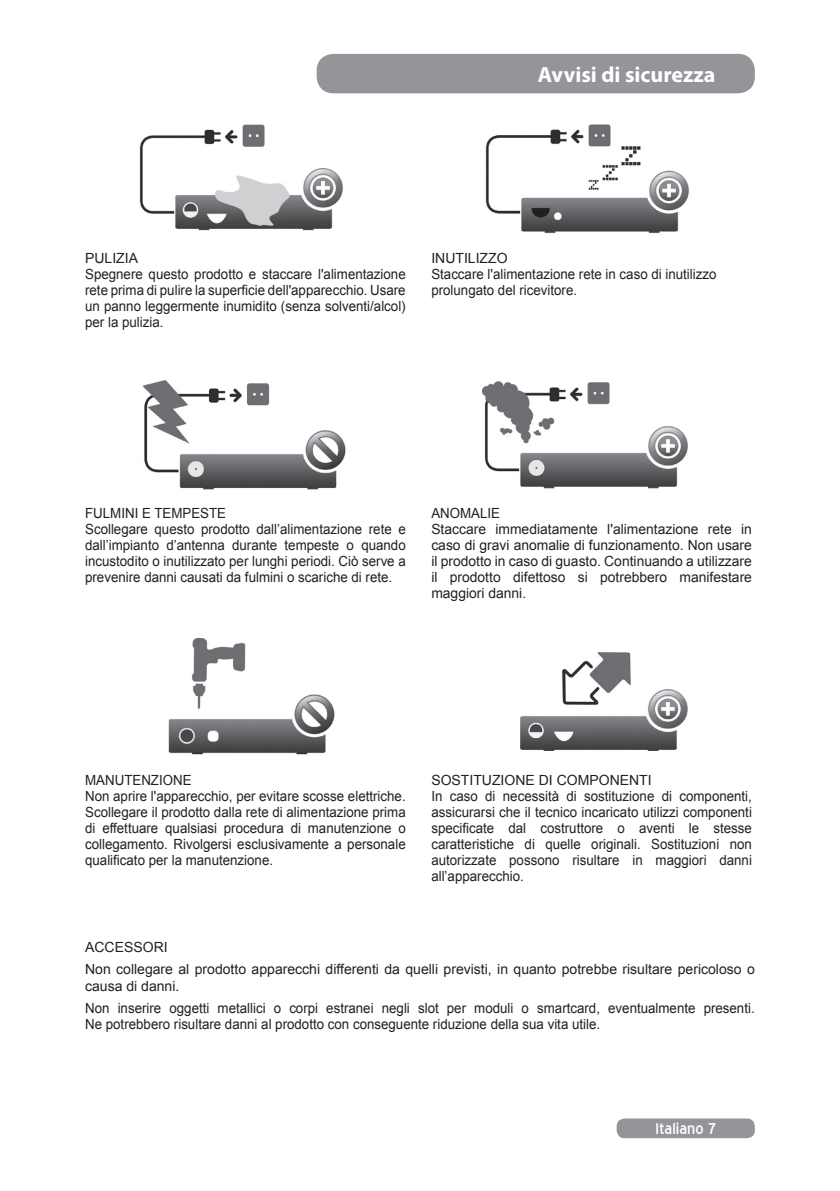
<style>
.page{position:relative;width:840px;height:1191px;background:#fff}
.page>*{position:absolute;margin:0;border:0;box-sizing:border-box;transform-origin:0 0}
.t1{font:700 22px "Myriad Pro";color:#fff}
.t2{font:20px "Blue Highway";color:#fff}
.t3{font:14px/16px "Arial";color:#231f20}
.t4{font:14px/16px "Arial";color:#231f20;scale:.95 1}
</style>
<div class="page">
<div style="left:616px;top:1118px;width:138px;height:20px;background:#939598;border-radius:8px"></div>
<div style="left:316px;top:54px;width:438px;height:39px;background:#939598;border-radius:17px"></div>
<img style="left:482px;top:381px;width:206px;height:108px">
<img style="left:485px;top:124px;width:204px;height:110px">
<img style="left:139px;top:124px;width:204px;height:107px">
<img style="left:142px;top:380px;width:204px;height:110px">
<img style="left:520px;top:652px;width:168px;height:98px">
<img style="left:168px;top:638px;width:167px;height:117px">
<h1 class="t1" style="left:537px;top:60px;width:179px">Avvisi di sicurezza</h1>
<p class="t3" style="left:85px;top:250px;width:322px">PULIZIA<br>Spegnere questo prodotto e staccare l'alimentazione rete prima di pulire la superficie dell'apparecchio. Usare un panno leggermente inumidito (senza solventi/alcol) per la pulizia.</p>
<p class="t3" style="left:431px;top:250px;width:286px">INUTILIZZO<br>Staccare l'alimentazione rete in caso di inutilizzo prolungato del ricevitore.</p>
<p class="t4" style="left:85px;top:505px;width:339px">FULMINI E TEMPESTE<br>Scollegare questo prodotto dall’alimentazione rete e dall’impianto d’antenna durante tempeste o quando incustodito o inutilizzato per lunghi periodi. Ciò serve a prevenire danni causati da fulmini o scariche di rete.</p>
<p class="t4" style="left:431px;top:505px;width:339px">ANOMALIE<br>Staccare immediatamente l'alimentazione rete in caso di gravi anomalie di funzionamento. Non usare il prodotto in caso di guasto. Continuando a utilizzare il prodotto difettoso si potrebbero manifestare maggiori danni.</p>
<p class="t4" style="left:85px;top:772px;width:339px">MANUTENZIONE<br>Non aprire l'apparecchio, per evitare scosse elettriche.<br>Scollegare il prodotto dalla rete di alimentazione prima di effettuare qualsiasi procedura di manutenzione o collegamento. Rivolgersi esclusivamente a personale qualificato per la manutenzione.</p>
<p class="t3" style="left:431px;top:772px;width:322px">SOSTITUZIONE DI COMPONENTI<br>In caso di necessità di sostituzione di componenti, assicurarsi che il tecnico incaricato utilizzi componenti specificate dal costruttore o aventi le stesse caratteristiche di quelle originali. Sostituzioni non autorizzate possono risultare in maggiori danni all’apparecchio.</p>
<p class="t3" style="left:85px;top:935px;width:670px;line-height:22.4px">ACCESSORI<br>Non collegare al prodotto apparecchi differenti da quelli previsti, in quanto potrebbe risultare pericoloso o</p>
<p class="t3" style="left:85px;top:975px;width:670px;line-height:21.6px">causa di danni.<br>Non inserire oggetti metallici o corpi estranei negli slot per moduli o smartcard, eventualmente presenti.</p>
<p class="t4" style="left:85px;top:1015px;width:543px">Ne potrebbero risultare danni al prodotto con conseguente riduzione della sua vita utile.</p>
<h2 class="t2" style="left:655px;top:1120px;width:62px">Italiano 7</h2>
</div>
